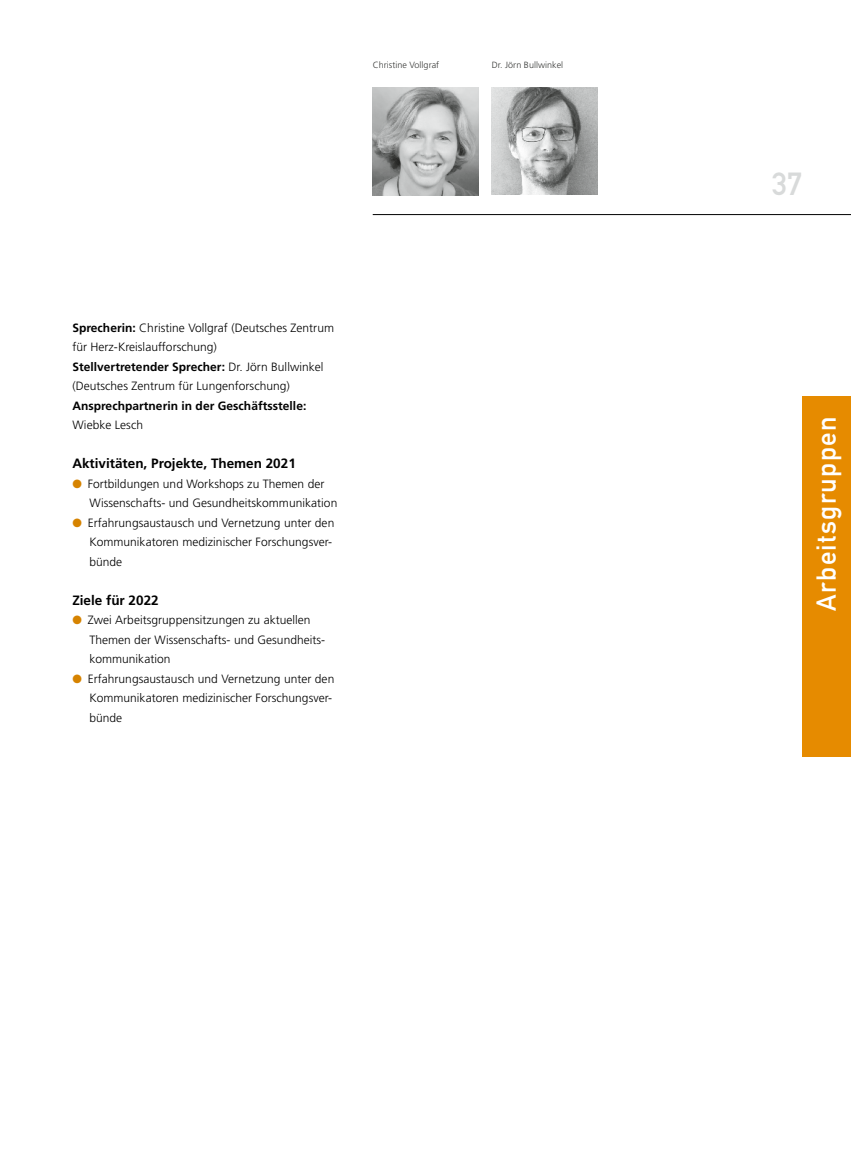
<style>
.page{position:relative;width:851px;height:1174px;background:#fff}
.page>*{position:absolute;margin:0;border:0;box-sizing:border-box;transform-origin:0 0}
.t1{font:31.5px "DIN Mittelschrift Std";color:#d8dada}
.t2{font:27px "DIN Mittelschrift Std";letter-spacing:.05em;color:#fff}
.t3{font:700 13.5px "Frutiger LT Std";color:#000}
.t4{font:300 12px/19.5px "Frutiger LT Std";letter-spacing:.005em;color:#000}
.t5{font:700 12px "Frutiger LT Std";letter-spacing:.005em;color:#000}
.t6{font:300 9px "Frutiger LT Std";letter-spacing:.005em;color:#383937}
.s1{font-weight:700}
.s2{color:#d68300}
</style>
<div class="page">
<hr style="left:372px;top:214px;width:478px;height:1px;background:#000">
<div style="left:801px;top:396px;width:49px;height:360px;background:#e68b00"></div>
<img style="left:372px;top:88px;width:106px;height:107px">
<img style="left:492px;top:88px;width:105px;height:107px">
<p class="t6" style="left:372px;top:60px;width:68px">Christine Vollgraf</p>
<p class="t6" style="left:492px;top:60px;width:73px">Dr. Jörn Bullwinkel</p>
<p class="t4" style="left:72px;top:318px;width:263px"><span class="s1">Sprecherin:</span> Christine Vollgraf (Deutsches Zentrum für Herz-Kreislaufforschung)<br><span class="s1">Stellvertretender Sprecher:</span> Dr. Jörn Bullwinkel (Deutsches Zentrum für Lungenforschung)</p>
<p class="t5" style="left:72px;top:398px;width:235px">Ansprechpartnerin in der Geschäftsstelle:</p>
<p class="t4" style="left:72px;top:415px;width:72px">Wiebke Lesch</p>
<p class="t3" style="left:72px;top:455px;width:225px">Aktivitäten, Projekte, Themen 2021</p>
<p class="t4" style="left:89px;top:474px;width:249px;text-indent:-17px"><span class="s2">●</span> Fortbildungen und Workshops zu Themen der<br>Wissenschafts- und Gesundheitskommunikation</p>
<p class="t4" style="left:89px;top:513px;width:246px;text-indent:-17px"><span class="s2">●</span> Erfahrungsaustausch und Vernetzung unter den<br>Kommunikatoren medizinischer Forschungsver&shy;bünde</p>
<p class="t3" style="left:72px;top:592px;width:88px">Ziele für 2022</p>
<p class="t4" style="left:89px;top:610px;width:237px;text-indent:-17px"><span class="s2">●</span> Zwei Arbeitsgruppensitzungen zu aktuellen<br>Themen der Wissenschafts- und Gesundheits&shy;kommunikation</p>
<p class="t4" style="left:89px;top:669px;width:246px;text-indent:-17px"><span class="s2">●</span> Erfahrungsaustausch und Vernetzung unter den<br>Kommunikatoren medizinischer Forschungsver&shy;bünde</p>
<h1 class="t1" style="left:772px;top:165px;width:31px">37</h1>
<h2 class="t2" style="left:810px;top:610px;width:195px;rotate:-90deg">Arbeitsgruppen</h2>
</div>
